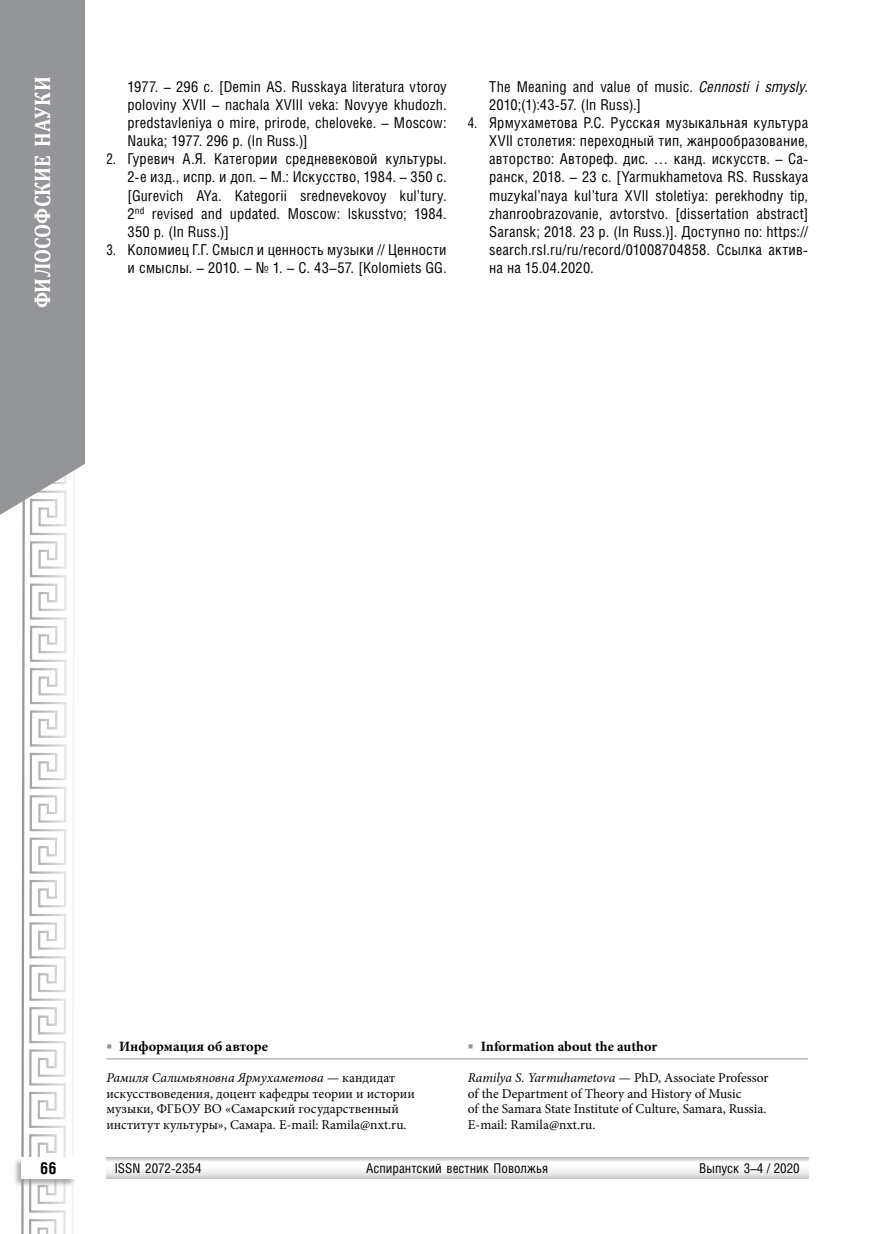
<style>
.page{position:relative;width:872px;height:1234px;background:#fff}
.page>*{position:absolute;margin:0;border:0;box-sizing:border-box;transform-origin:0 0}
.t1{font:700 22.5px "Cambria";letter-spacing:.005em;color:#fff;scale:.9 1}
.t2{font:700 16.5px "Helios Cond C";color:#000}
.t3{font:15px/18.1px "Helios Cond C";letter-spacing:.01em;color:#000;text-align:justify;scale:.9 1}
.t4{font:15px/18.1px "Helios Cond C";letter-spacing:.01em;color:#000;text-align:justify}
.t5{font:700 14.25px "Minion Pro";color:#000}
.t6{font:13.5px/15.8px "Minion Pro";color:#000}
.t7{font:13.5px "Helios Cond C";color:#000}
.s1{font-style:italic}
.s2{font-weight:400;color:#939598}
.s3{color:#939598}
</style>
<div class="page">
<svg style="left:21px;top:527px;width:52px;height:706px"></svg>
<svg style="left:0;top:0;width:85px;height:527px;background:#999b9e"></svg>
<svg style="left:106px;top:1157px;width:702px;height:21px"></svg>
<div style="left:12px;top:1156px;width:64px;height:31px;background:#939598;opacity:.75"></div>
<div style="left:21px;top:1157px;width:54px;height:21px;background:#fff"></div>
<hr style="left:106px;top:1058px;width:702px;height:1px;background:#939598">
<h1 class="t1" style="left:27px;top:308px;width:259px;rotate:-90deg">ФИЛОСОФСКИЕ НАУКИ</h1>
<p class="t4" style="left:128px;top:77px;width:320px">1977. – 296 с. [Demin AS. Russkaya literatura vtoroy poloviny XVII – nachala XVIII veka: Novyye khudozh. predstavleniya o mire, prirode, cheloveke. – Moscow:<br>Nauka; 1977. 296 р. (In Russ.)]</p>
<p class="t3" style="left:128px;top:149px;width:356px;text-indent:-21px">2. Гуревич А.Я. Категории средневековой культуры.<br>2-е изд., испр. и доп. – М.: Искусство, 1984. – 350 с. [Gurevich AYa. Kategorii srednevekovoy kul’tury.<br>2<sup>nd</sup> revised and updated. Moscow: Iskusstvo; 1984.<br>350 р. (In Russ.)]</p>
<p class="t3" style="left:106px;top:240px;width:379px;text-align:right">3. Коломиец Г.Г. Смысл и ценность музыки // Ценности и смыслы. – 2010. – № 1. – С. 43–57. [Kolomiets GG.</p>
<p class="t4" style="left:489px;top:77px;width:320px">The Meaning and value of music. <span class="s1">Cennosti i smysly</span>.<br>2010;(1):43-57. (In Russ).]</p>
<p class="t3" style="left:489px;top:113px;width:356px;text-indent:-21px">4. Ярмухаметова Р.С. Русская музыкальная культура XVII столетия: переходный тип, жанрообразование, авторство: Автореф. дис. … канд. искусств. – Са&shy;ранск, 2018. – 23 c. [Yarmukhametova RS. Russkaya muzykal’naya kul’tura XVII stoletiya: perekhodny tip, zhanroobrazovanie, avtorstvo. [dissertation abstract] Saransk; 2018. 23 p. (In Russ.)]. Доступно по: https:// search.rsl.ru/ru/record/01008704858. Ссылка актив&shy;на на 15.04.2020.</p>
<p class="t2" style="left:40px;top:1158px;width:18px">66</p>
<p class="t5" style="left:106px;top:1035px;width:163px"><span class="s2">■</span> Информация об авторе</p>
<p class="t5" style="left:468px;top:1035px;width:191px"><span class="s3">■</span> Information about the author</p>
<p class="t6" style="left:106px;top:1069px;width:310px"><span class="s1">Рамиля Салимьяновна Ярмухаметова</span> — кандидат искусствоведения, доцент кафедры теории и истории музыки, ФГБОУ ВО «Самарский государственный институт культуры», Самара. E-mail: Ramila@nxt.ru.</p>
<p class="t6" style="left:468px;top:1069px;width:302px"><span class="s1">Ramilya S. Yarmuhametova</span> — PhD, Associate Professor of the Department of Theory and History of Music<br>of the Samara State Institute of Culture, Samara, Russia.<br>E-mail: Ramila@nxt.ru.</p>
<p class="t7" style="left:115px;top:1159px;width:88px">ISSN 2072-2354</p>
<p class="t7" style="left:366px;top:1159px;width:183px">Аспирантский вестник Поволжья</p>
<p class="t7" style="left:699px;top:1159px;width:102px">Выпуск 3–4 / 2020</p>
</div>
